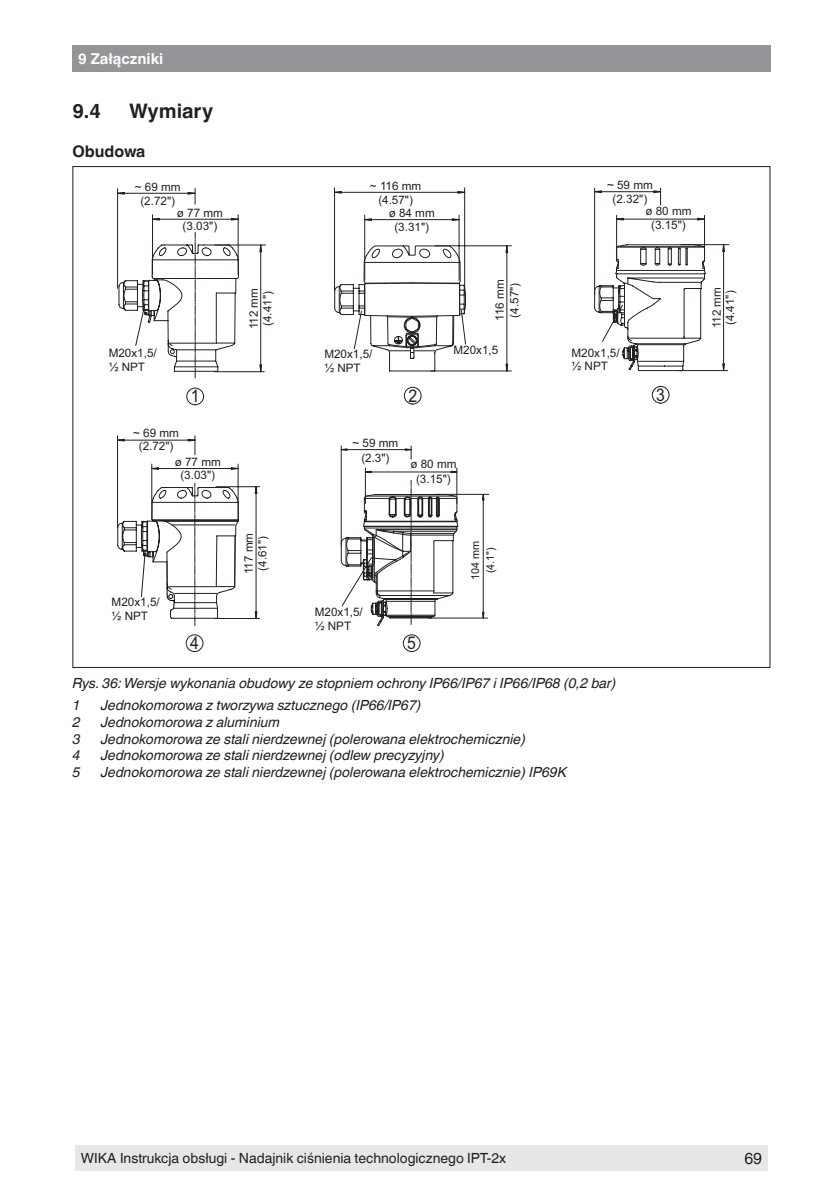
<style>
.page{position:relative;width:840px;height:1191px;background:#fff}
.page>*{position:absolute;margin:0;border:0;box-sizing:border-box;transform-origin:0 0}
.titel_2{font:700 20px "Helvetica Linotype";color:#231f20}
.bild{font:17.4px "Arial";color:#231f20;scale:.9 1}
.Bildtitel{font:700 16px "Helvetica Linotype";color:#231f20}
.t1{font:16px "Helvetica Linotype";color:#231f20}
.K1right_Wika{font:700 15px "Helvetica Linotype";color:#fff}
.legende{font:italic 14px "Helvetica Linotype";color:#231f20}
.Bildunterschrift{font:italic 14px "Helvetica Linotype";color:#231f20}
.legende_last{font:italic 14px "Helvetica Linotype";color:#231f20}
.Fuss_F{font:14px "Helvetica Linotype";color:#231f20}
.bild-2{font:11.6px/13.6px "Arial";color:#231f20;text-align:center}
.bild-3{font:10.8px/15px "Arial";color:#231f20;text-align:center}
</style>
<div class="page">
<div style="left:721px;top:1145px;width:46px;height:26px;background:#e6e7e9"></div>
<div style="left:72px;top:45px;width:698px;height:27px;background:#939598"></div>
<div style="left:75px;top:1145px;width:646px;height:26px;background:#e6e7e9"></div>
<svg style="left:458px;top:188px;width:271px;height:431px"></svg>
<svg style="left:696px;top:218px;width:8px;height:2px"></svg>
<svg style="left:653px;top:190px;width:7px;height:3px"></svg>
<svg style="left:615px;top:218px;width:8px;height:2px"></svg>
<svg style="left:594px;top:190px;width:7px;height:3px"></svg>
<svg style="left:721px;top:363px;width:3px;height:8px"></svg>
<svg style="left:721px;top:244px;width:3px;height:8px"></svg>
<svg style="left:340px;top:188px;width:254px;height:306px"></svg>
<div style="left:404px;top:387px;width:17px;height:17px;background:#fff;border:1px solid #231f20;border-radius:50%"></div>
<div style="left:651px;top:386px;width:18px;height:17px;background:#fff;border:1px solid #231f20;border-radius:50%"></div>
<div style="left:403px;top:634px;width:17px;height:18px;background:#fff;border:1px solid #231f20;border-radius:50%"></div>
<svg style="left:593px;top:244px;width:113px;height:127px"></svg>
<hr style="left:434px;top:494px;width:54px;height:1px;background:#231f20">
<hr style="left:428px;top:617px;width:59px;height:1px;background:#231f20">
<svg style="left:334px;top:187px;width:177px;height:185px"></svg>
<svg style="left:117px;top:188px;width:149px;height:465px"></svg>
<hr style="left:482px;top:494px;width:1px;height:124px;background:#231f20">
<svg style="left:340px;top:446px;width:118px;height:181px"></svg>
<p class="K1right_Wika" style="left:78px;top:50px;width:87px">9 Załączniki</p>
<p class="titel_2" style="left:72px;top:100px;width:30px">9.4</p>
<p class="titel_2" style="left:129px;top:100px;width:85px">Wymiary</p>
<p class="Bildtitel" style="left:72px;top:142px;width:74px">Obudowa</p>
<p class="bild-2" style="left:135px;top:180px;width:47px">~ 69 mm (2.72")</p>
<p class="bild-2" style="left:177px;top:206px;width:48px">ø 77 mm (3.03")</p>
<p class="bild-2" style="left:109px;top:346px;width:50px;text-align:left">M20x1,5/ ½ NPT</p>
<p class="bild-2" style="left:247px;top:329px;width:43px;text-align:left;rotate:-90deg">112 mm (4.41")</p>
<p class="bild-2" style="left:370px;top:178px;width:53px;line-height:14.4px">~ 116 mm (4.57")</p>
<p class="bild-2" style="left:388px;top:205px;width:48px;line-height:14.4px">ø 84 mm (3.31")</p>
<p class="bild-2" style="left:492px;top:321px;width:43px;line-height:14.4px;text-align:left;rotate:-90deg">116 mm (4.57")</p>
<p class="bild-2" style="left:324px;top:347px;width:49px">M20x1,5/</p>
<p class="bild-2" style="left:453px;top:343px;width:46px">M20x1,5</p>
<p class="bild-2" style="left:324px;top:361px;width:38px">½ NPT</p>
<p class="bild" style="left:191px;top:384px;width:11px">1</p>
<p class="bild" style="left:408px;top:383px;width:11px">2</p>
<p class="bild-2" style="left:133px;top:426px;width:47px">~ 69 mm (2.72")</p>
<p class="bild-2" style="left:174px;top:454px;width:48px">ø 77 mm (3.03")</p>
<p class="bild-2" style="left:112px;top:595px;width:50px;text-align:left">M20x1,5/ ½ NPT</p>
<p class="bild" style="left:190px;top:631px;width:11px">4</p>
<p class="bild-2" style="left:242px;top:574px;width:43px;text-align:left;rotate:-90deg">117 mm (4.61")</p>
<p class="bild-2" style="left:352px;top:435px;width:47px;line-height:15px">~ 59 mm (2.3")</p>
<p class="bild-2" style="left:410px;top:456px;width:48px;line-height:15px">ø 80 mm (3.15")</p>
<p class="bild-2" style="left:314px;top:604px;width:49px;text-align:left">M20x1,5/ ½ NPT</p>
<p class="bild" style="left:407px;top:631px;width:11px">5</p>
<p class="bild-3" style="left:467px;top:580px;width:41px;rotate:-90deg">104 mm (4.1")</p>
<p class="bild-2" style="left:606px;top:178px;width:47px">~ 59 mm</p>
<p class="bild-2" style="left:612px;top:192px;width:36px">(2.32")</p>
<p class="bild-2" style="left:645px;top:204px;width:48px">ø 80 mm</p>
<p class="bild-2" style="left:650px;top:218px;width:36px">(3.15")</p>
<p class="bild-2" style="left:571px;top:345px;width:50px;text-align:left">M20x1,5/ ½ NPT</p>
<p class="bild" style="left:656px;top:383px;width:11px">3</p>
<p class="Bildunterschrift" style="left:72px;top:674px;width:545px">Rys. 36: Wersje wykonania obudowy ze stopniem ochrony IP66/IP67 i IP66/IP68 (0,2 bar)</p>
<p class="legende" style="left:72px;top:697px;width:9px">1</p>
<p class="legende" style="left:101px;top:697px;width:322px">Jednokomorowa z tworzywa sztucznego (IP66/IP67)</p>
<p class="legende" style="left:72px;top:714px;width:9px">2</p>
<p class="legende" style="left:101px;top:714px;width:180px">Jednokomorowa z aluminium</p>
<p class="legende" style="left:72px;top:730px;width:9px">3</p>
<p class="legende" style="left:101px;top:730px;width:426px">Jednokomorowa ze stali nierdzewnej (polerowana elektrochemicznie)</p>
<p class="legende" style="left:72px;top:747px;width:9px">4</p>
<p class="legende" style="left:101px;top:747px;width:345px">Jednokomorowa ze stali nierdzewnej (odlew precyzyjny)</p>
<p class="legende_last" style="left:72px;top:764px;width:9px">5</p>
<p class="legende_last" style="left:101px;top:764px;width:467px">Jednokomorowa ze stali nierdzewnej (polerowana elektrochemicznie) IP69K</p>
<p class="bild-2" style="left:709px;top:328px;width:43px;text-align:left;rotate:-90deg">112 mm (4.41")</p>
<p class="Fuss_F" style="left:81px;top:1150px;width:426px">WIKA Instrukcja obsługi - Nadajnik ciśnienia technologicznego IPT-2x</p>
<h3 class="t1" style="left:744px;top:1149px;width:19px">69</h3>
</div>
